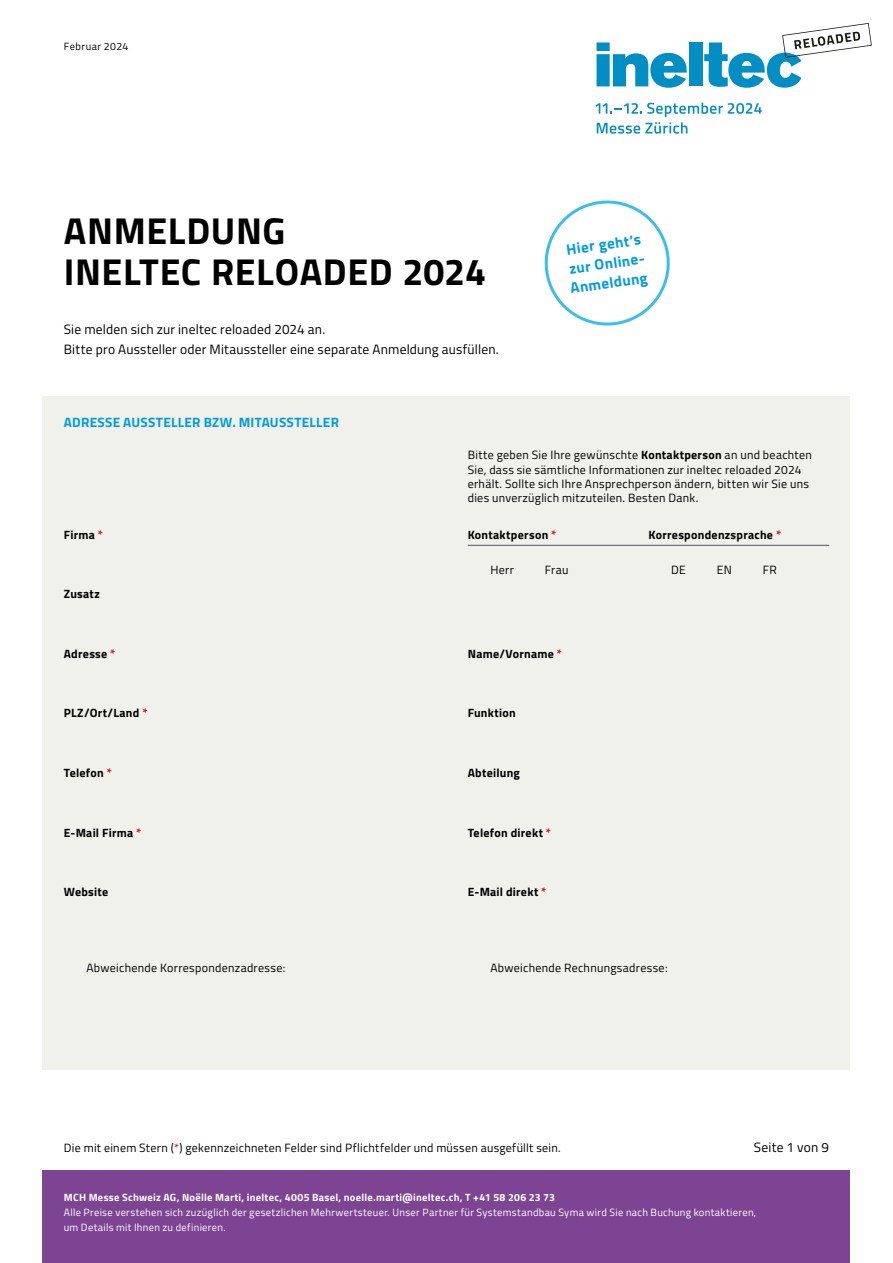
<style>
.page{position:relative;width:893px;height:1263px;background:#fff}
.page>*{position:absolute;margin:0;border:0;box-sizing:border-box;transform-origin:0 0}
.t1{font:700 37.5px/40.5px "Titillium";letter-spacing:.015em;color:#000}
.t2{font:700 15px/19.5px "Titillium";color:#009cdd}
.t3{font:13.5px/19.5px "Titillium";letter-spacing:.015em;color:#000}
.t4{font:700 13.5px "Titillium";letter-spacing:.02em;color:#009cdd}
.t5{font:12px/14.4px "Titillium";letter-spacing:.025em;color:#000}
.t6{font:700 12px "Titillium";letter-spacing:.025em;color:#000}
.t7{font:10.5px/15px "Titillium";letter-spacing:.03em;color:#fff}
.t8{font:700 10.5px "Titillium";letter-spacing:.03em;color:#fff}
.t9{font:10.5px "Titillium";letter-spacing:.04em;color:#000}
.s1{font-weight:700}
.s2{color:#e7000e}
</style>
<div class="page">
<svg style="left:597px;top:42px;width:90px;height:46px"></svg>
<div style="left:689px;top:42px;width:13px;height:44px;background:#008ec5"></div>
<svg style="left:595px;top:103px;width:167px;height:31px"></svg>
<svg style="left:704px;top:23px;width:168px;height:65px"></svg>
<div style="left:43px;top:1171px;width:807px;height:92px;background:#7c4493"></div>
<div style="left:43px;top:396px;width:807px;height:673px;background:#f0f1eb"></div>
<hr style="left:468px;top:545px;width:361px;height:1px;background:#555756">
<svg style="left:544px;top:200px;width:126px;height:126px"></svg>
<p class="t9" style="left:64px;top:39px;width:66px">Februar 2024</p>
<h1 class="t1" style="left:64px;top:209px;width:424px">ANMELDUNG<br>INELTEC RELOADED 2024</h1>
<p class="t3" style="left:64px;top:319px;width:436px">Sie melden sich zur ineltec reloaded 2024 an.<br>Bitte pro Aussteller oder Mitaussteller eine separate Anmeldung ausfüllen.</p>
<p class="t4" style="left:64px;top:412px;width:277px">ADRESSE AUSSTELLER BZW. MITAUSSTELLER</p>
<p class="t2" style="left:564px;top:239px;width:81px;rotate:-8deg">Hier geht’s zur Online-<br>Anmeldung</p>
<p class="t5" style="left:468px;top:447px;width:346px">Bitte geben Sie Ihre gewünschte <span class="s1">Kontaktperson</span> an und beachten Sie, dass sie sämtliche Informationen zur ineltec reloaded 2024 erhält. Sollte sich Ihre Ansprechperson ändern, bitten wir Sie uns dies unverzüglich mitzuteilen. Besten Dank.</p>
<p class="t6" style="left:64px;top:525px;width:41px">Firma <span class="s2">*</span></p>
<p class="t6" style="left:468px;top:525px;width:90px">Kontaktperson <span class="s2">*</span></p>
<p class="t5" style="left:490px;top:562px;width:25px">Herr</p>
<p class="t5" style="left:545px;top:562px;width:25px">Frau</p>
<p class="t6" style="left:648px;top:525px;width:134px">Korrespondenzsprache <span class="s2">*</span></p>
<p class="t5" style="left:671px;top:562px;width:16px">DE</p>
<p class="t5" style="left:717px;top:562px;width:16px">EN</p>
<p class="t5" style="left:763px;top:562px;width:16px">FR</p>
<p class="t6" style="left:64px;top:585px;width:38px">Zusatz</p>
<p class="t6" style="left:64px;top:644px;width:53px">Adresse <span class="s2">*</span></p>
<p class="t6" style="left:468px;top:645px;width:96px">Name/Vorname <span class="s2">*</span></p>
<p class="t6" style="left:64px;top:704px;width:85px">PLZ/Ort/Land <span class="s2">*</span></p>
<p class="t6" style="left:468px;top:704px;width:50px">Funktion</p>
<p class="t6" style="left:64px;top:764px;width:50px">Telefon <span class="s2">*</span></p>
<p class="t6" style="left:468px;top:764px;width:54px">Abteilung</p>
<p class="t6" style="left:64px;top:823px;width:79px">E-Mail Firma <span class="s2">*</span></p>
<p class="t6" style="left:468px;top:823px;width:85px">Telefon direkt <span class="s2">*</span></p>
<p class="t6" style="left:64px;top:883px;width:46px">Website</p>
<p class="t6" style="left:468px;top:883px;width:80px">E-Mail direkt <span class="s2">*</span></p>
<p class="t5" style="left:86px;top:960px;width:200px">Abweichende Korrespondenzadresse:</p>
<p class="t5" style="left:490px;top:960px;width:179px">Abweichende Rechnungsadresse:</p>
<p class="t5" style="left:64px;top:1140px;width:499px">Die mit einem Stern (<span class="s2">*</span>) gekennzeichneten Felder sind Pflichtfelder und müssen ausgefüllt sein.</p>
<p class="t3" style="left:754px;top:1137px;width:77px">Seite 1 von 9</p>
<p class="t8" style="left:64px;top:1189px;width:493px">MCH Messe Schweiz AG, Noëlle Marti, ineltec, 4005 Basel, noelle.marti@ineltec.ch, T +41 58 206 23 73</p>
<p class="t7" style="left:64px;top:1204px;width:694px">Alle Preise verstehen sich zuzüglich der gesetzlichen Mehrwertsteuer. Unser Partner für Systemstandbau Syma wird Sie nach Buchung kontaktieren, um Details mit Ihnen zu definieren.</p>
</div>
